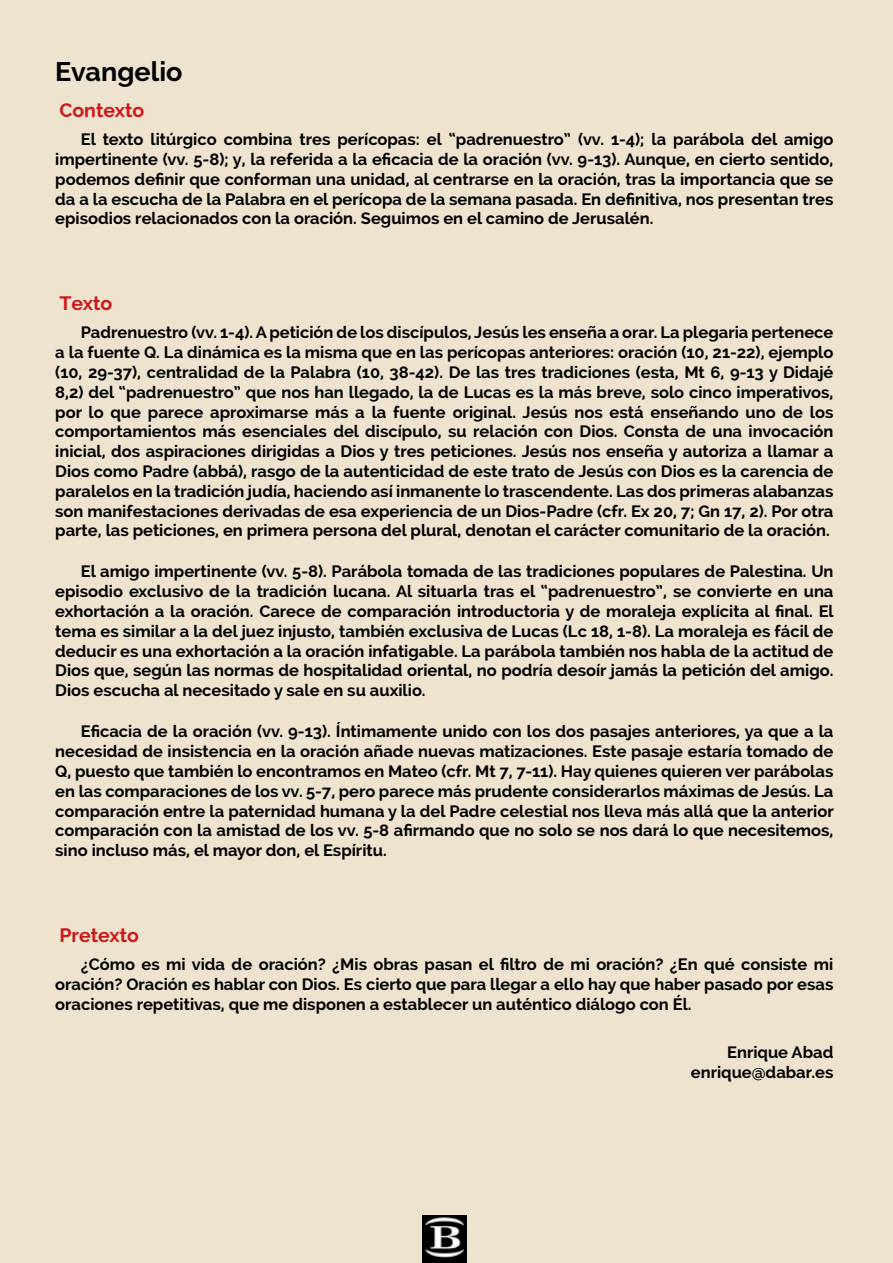
<style>
.page{position:relative;width:893px;height:1263px;background:#ede3cf}
.page>*{position:absolute;margin:0;border:0;box-sizing:border-box;transform-origin:0 0}
.t1{font:700 27px "Raleway";color:#000}
.t2{font:700 19.5px "Raleway";color:#cd1719}
.t3{font:700 16.5px/19.8px "Raleway";color:#000;text-align:justify}
</style>
<div class="page">
<img style="left:422px;top:1216px;width:44px;height:47px">
<h1 class="t1" style="left:55px;top:56px;width:129px">Evangelio</h1>
<p class="t2" style="left:60px;top:99px;width:86px">Contexto</p>
<p class="t3" style="left:55px;top:129px;width:780px;text-indent:26px">El texto litúrgico combina tres perícopas: el “padrenuestro” (vv. 1-4); la parábola del amigo impertinente (vv. 5-8); y, la referida a la eficacia de la oración (vv. 9-13). Aunque, en cierto sentido, podemos definir que conforman una unidad, al centrarse en la oración, tras la importancia que se da a la escucha de la Palabra en el perícopa de la semana pasada. En definitiva, nos presentan tres episodios relacionados con la oración. Seguimos en el camino de Jerusalén.</p>
<p class="t2" style="left:60px;top:292px;width:54px">Texto</p>
<p class="t3" style="left:55px;top:323px;width:780px;text-indent:26px">Padrenuestro (vv. 1-4). A petición de los discípulos, Jesús les enseña a orar. La plegaria pertenece a la fuente Q. La dinámica es la misma que en las perícopas anteriores: oración (10, 21-22), ejemplo (10, 29-37), centralidad de la Palabra (10, 38-42). De las tres tradiciones (esta, Mt 6, 9-13 y Didajé 8,2) del “padrenuestro” que nos han llegado, la de Lucas es la más breve, solo cinco imperativos, por lo que parece aproximarse más a la fuente original. Jesús nos está enseñando uno de los comportamientos más esenciales del discípulo, su relación con Dios. Consta de una invocación inicial, dos aspiraciones dirigidas a Dios y tres peticiones. Jesús nos enseña y autoriza a llamar a Dios como Padre (abbá), rasgo de la autenticidad de este trato de Jesús con Dios es la carencia de paralelos en la tradición judía, haciendo así inmanente lo trascendente. Las dos primeras alabanzas son manifestaciones derivadas de esa experiencia de un Dios-Padre (cfr. Ex 20, 7; Gn 17, 2). Por otra parte, las peticiones, en primera persona del plural, denotan el carácter comunitario de la oración.</p>
<p class="t3" style="left:55px;top:562px;width:780px;text-indent:26px">El amigo impertinente (vv. 5-8). Parábola tomada de las tradiciones populares de Palestina. Un episodio exclusivo de la tradición lucana. Al situarla tras el “padrenuestro”, se convierte en una exhortación a la oración. Carece de comparación introductoria y de moraleja explícita al final. El tema es similar a la del juez injusto, también exclusiva de Lucas (Lc 18, 1-8). La moraleja es fácil de deducir es una exhortación a la oración infatigable. La parábola también nos habla de la actitud de Dios que, según las normas de hospitalidad oriental, no podría desoír jamás la petición del amigo.<br>Dios escucha al necesitado y sale en su auxilio.</p>
<p class="t3" style="left:55px;top:722px;width:780px;text-indent:26px">Eficacia de la oración (vv. 9-13). Íntimamente unido con los dos pasajes anteriores, ya que a la necesidad de insistencia en la oración añade nuevas matizaciones. Este pasaje estaría tomado de Q, puesto que también lo encontramos en Mateo (cfr. Mt 7, 7-11). Hay quienes quieren ver parábolas en las comparaciones de los vv. 5-7, pero parece más prudente considerarlos máximas de Jesús. La comparación entre la paternidad humana y la del Padre celestial nos lleva más allá que la anterior comparación con la amistad de los vv. 5-8 afirmando que no solo se nos dará lo que necesitemos, sino incluso más, el mayor don, el Espíritu.</p>
<p class="t2" style="left:60px;top:924px;width:81px">Pretexto</p>
<p class="t3" style="left:55px;top:954px;width:780px;text-indent:26px">¿Cómo es mi vida de oración? ¿Mis obras pasan el filtro de mi oración? ¿En qué consiste mi oración? Oración es hablar con Dios. Es cierto que para llegar a ello hay que haber pasado por esas oraciones repetitivas, que me disponen a establecer un auténtico diálogo con Él.</p>
<p class="t3" style="left:691px;top:1042px;width:144px;text-align:right">Enrique Abad enrique@dabar.es</p>
</div>
